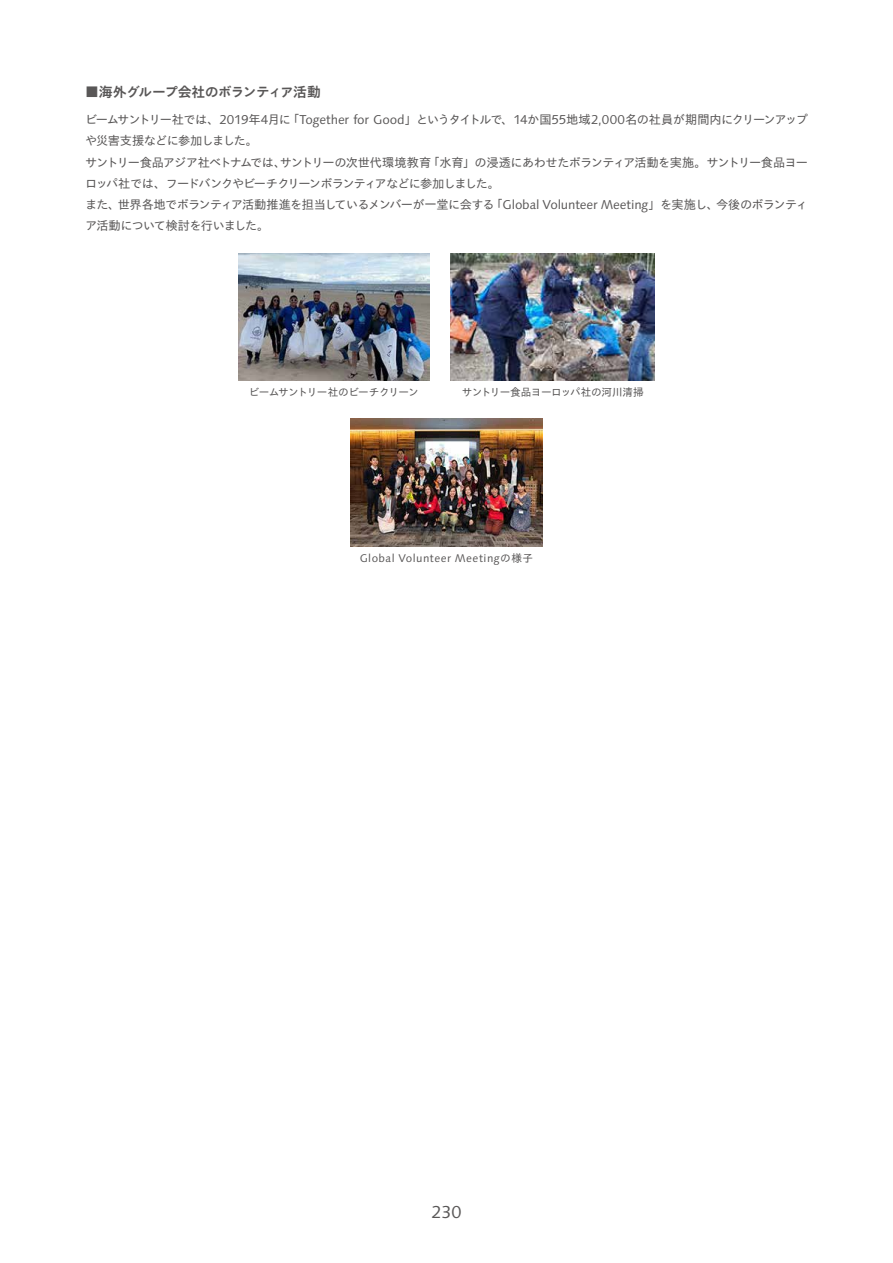
<style>
.page{position:relative;width:893px;height:1263px;background:#fff}
.page>*{position:absolute;margin:0;border:0;box-sizing:border-box;transform-origin:0 0}
.t1{font:16.5px "Suntory Gothic";color:#595757}
.t2{font:700 13.8px "Suntory Gothic";letter-spacing:-.045em;color:#595757}
.t3{font:12.15px/21.3px "Suntory Gothic";letter-spacing:-.055em;color:#595757}
.t4{font:10.65px "Suntory Gothic";letter-spacing:.045em;color:#595757}
.t5{font:10.65px "Suntory Gothic";letter-spacing:-.035em;color:#595757}
.t6{font:10.65px "Suntory Gothic";letter-spacing:-.065em;color:#595757}
</style>
<div class="page">
<img style="left:351px;top:419px;width:191px;height:127px">
<img style="left:238px;top:253px;width:191px;height:128px">
<img style="left:451px;top:253px;width:204px;height:128px">
<p class="t2" style="left:85px;top:85px;width:237px">■海外グループ会社のボランティア活動</p>
<p class="t3" style="left:85px;top:110px;width:724px">ビームサントリー社では、2019年4月に「Together for Good」というタイトルで、14か国55地域2,000名の社員が期間内にクリーンアップや災害支援などに参加しました。<br>サントリー食品アジア社ベトナムでは、サントリーの次世代環境教育「水育」の浸透にあわせたボランティア活動を実施。サントリー食品ヨーロッパ社では、フードバンクやビーチクリーンボランティアなどに参加しました。<br>また、世界各地でボランティア活動推進を担当しているメンバーが一堂に会する「Global Volunteer Meeting」を実施し、今後のボランティア活動について検討を行いました。</p>
<p class="t6" style="left:249px;top:387px;width:171px">ビームサントリー社のビーチクリーン</p>
<p class="t5" style="left:462px;top:387px;width:183px">サントリー食品ヨーロッパ社の河川清掃</p>
<p class="t4" style="left:360px;top:553px;width:175px">Global Volunteer Meetingの様子</p>
<h1 class="t1" style="left:431px;top:1204px;width:32px">230</h1>
</div>
